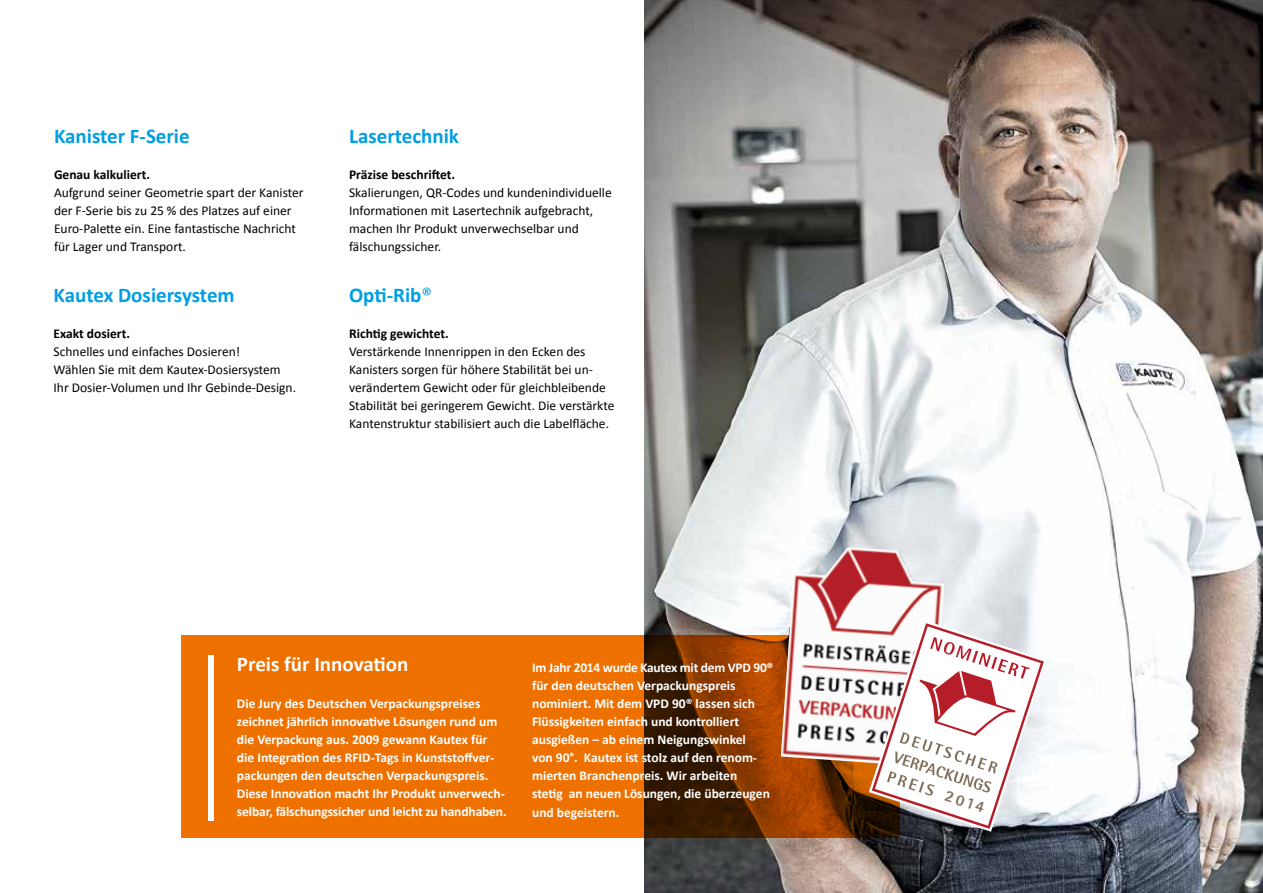
<style>
.page{position:relative;width:1263px;height:893px;background:#fff}
.page>*{position:absolute;margin:0;border:0;box-sizing:border-box;transform-origin:0 0}
.t1{font:700 21px "Calibri";color:#009ee3}
.t2{font:700 21px "Calibri";color:#fff}
.t3{font:800 16.05px "AT Rotis Sans Serif";color:#80715d}
.t4{font:13.5px/18px "Calibri";color:#000}
.t5{font:700 13.5px/18px "Calibri";color:#fff}
.t6{font:700 13.5px "Calibri";color:#000}
.s1{font-weight:400}
</style>
<div class="page">
<img style="left:644px;top:0;width:619px;height:893px">
<svg style="left:181px;top:635px;width:719px;height:203px;background:#c95e00"></svg>
<div style="left:208px;top:655px;width:6px;height:165px;background:#fff"></div>
<img style="left:781px;top:543px;width:165px;height:224px">
<svg style="left:869px;top:620px;width:178px;height:212px"></svg>
<h1 class="t1" style="left:54px;top:123px;width:137px">Kanister F-Serie</h1>
<p class="t6" style="left:54px;top:166px;width:97px">Genau kalkuliert.</p>
<p class="t4" style="left:54px;top:184px;width:251px">Aufgrund seiner Geometrie spart der Kanister der F-Serie bis zu 25 % des Platzes auf einer Euro-Palette ein. Eine fantastische Nachricht für Lager und Transport.</p>
<h1 class="t1" style="left:54px;top:281px;width:183px">Kautex Dosiersystem</h1>
<p class="t6" style="left:54px;top:324px;width:78px">Exakt dosiert.</p>
<p class="t4" style="left:54px;top:342px;width:244px">Schnelles und einfaches Dosieren!<br>Wählen Sie mit dem Kautex-Dosiersystem<br>Ihr Dosier-Volumen und Ihr Gebinde-Design.</p>
<h1 class="t1" style="left:349px;top:123px;width:111px">Lasertechnik</h1>
<p class="t6" style="left:349px;top:166px;width:108px">Präzise beschriftet.</p>
<p class="t4" style="left:349px;top:184px;width:264px">Skalierungen, QR-Codes und kundenindividuelle Informationen mit Lasertechnik aufgebracht, machen Ihr Produkt unverwechselbar und fälschungssicher.</p>
<h1 class="t1" style="left:349px;top:281px;width:85px">Opti-Rib<span class="s1">®</span></h1>
<p class="t6" style="left:349px;top:324px;width:101px">Richtig gewichtet.</p>
<p class="t4" style="left:349px;top:342px;width:267px">Verstärkende Innenrippen in den Ecken des Kanisters sorgen für höhere Stabilität bei un&shy;verändertem Gewicht oder für gleichbleibende Stabilität bei geringerem Gewicht. Die verstärkte Kantenstruktur stabilisiert auch die Labelfläche.</p>
<h1 class="t2" style="left:237px;top:650px;width:173px">Preis für Innovation</h1>
<p class="t5" style="left:237px;top:695px;width:271px">Die Jury des Deutschen Verpackungspreises zeichnet jährlich innovative Lösungen rund um die Verpackung aus. 2009 gewann Kautex für die Integration des RFID-Tags in Kunststoffver&shy;packungen den deutschen Verpackungspreis.<br>Diese Innovation macht Ihr Produkt unverwech&shy;selbar, fälschungssicher und leicht zu handhaben.</p>
<p class="t5" style="left:532px;top:658px;width:243px">Im Jahr 2014 wurde Kautex mit dem VPD 90® für den deutschen Verpackungspreis nominiert. Mit dem VPD 90® lassen sich Flüssigkeiten einfach und kontrolliert ausgießen – ab einem Neigungswinkel<br>von 90°. Kautex ist stolz auf den renom&shy;mierten Branchenpreis. Wir arbeiten<br>stetig an neuen Lösungen, die überzeugen</p>
<p class="t5" style="left:532px;top:804px;width:89px">und begeistern.</p>
<p class="t3" style="left:949px;top:785px;width:42px;rotate:18deg">2014</p>
</div>
